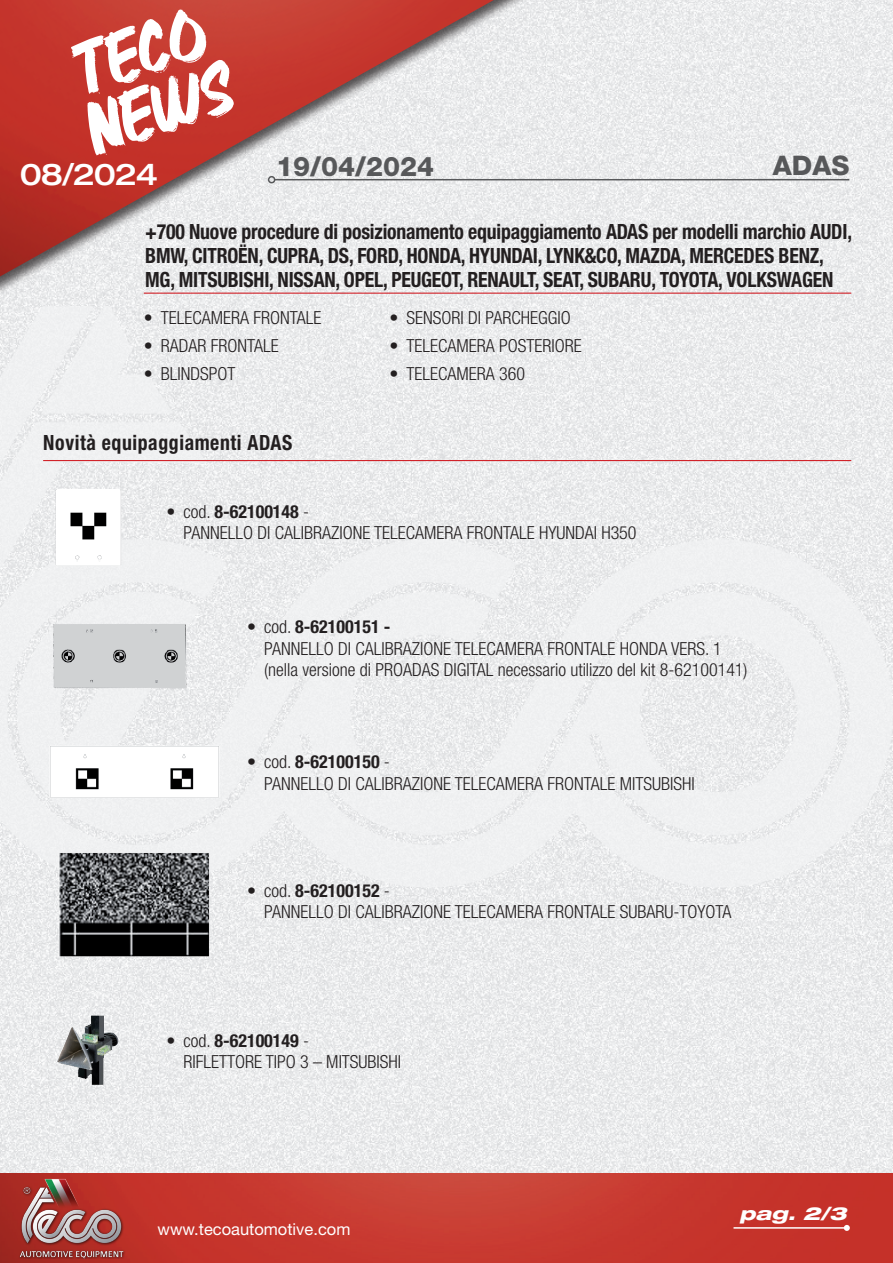
<style>
.page{position:relative;width:893px;height:1263px;background:#fff}
.page>*{position:absolute;margin:0;border:0;box-sizing:border-box;transform-origin:0 0}
.t1{font:500 expanded 30px "Helvetica Neue LT Std";letter-spacing:-.04em;color:#fff}
.t2{font:800 27px "Helvetica Neue LT Std";color:#57585a}
.t3{font:700 condensed 21px/24px "Helvetica Neue LT Std";letter-spacing:-.01em;color:#231f20;scale:.94 1}
.t4{font:700 condensed 21px "Helvetica Neue LT Std";letter-spacing:.03em;color:#231f20;scale:.94 1}
.t5{font:300 condensed 18px/21.6px "Helvetica Neue LT Std";color:#231f20}
.t6{font:italic 800 expanded 18px "Helvetica Neue LT Std";color:#fff;scale:1.09 1}
.t7{font:16.5px "Helvetica Neue LT Std";color:#fff}
.s1{font-weight:700}
</style>
<div class="page">
<img style="left:0;top:888px;width:893px;height:285px">
<svg style="left:0;top:415px;width:893px;height:473px;fill:#eeeff0"></svg>
<img style="left:0;top:1173px;width:893px;height:90px">
<img style="left:18px;top:1176px;width:155px;height:83px">
<hr style="left:733px;top:1227px;width:114px;height:2px;background:#fff">
<svg style="left:844px;top:1225px;width:6px;height:6px"></svg>
<div style="left:0;top:0;width:893px;height:415px;background:#231f20;opacity:.75"></div>
<img style="left:0;top:0;width:893px;height:401px">
<hr style="left:275px;top:179px;width:574px;height:1px;background:#57585a">
<div style="left:268px;top:176px;width:7px;height:7px;border:2px solid #57585a;border-radius:50%"></div>
<svg style="left:70px;top:9px;width:164px;height:146px"></svg>
<hr style="left:144px;top:293px;width:707px;height:1px;background:#d1232a">
<hr style="left:43px;top:460px;width:808px;height:1px;background:#d1232a">
<img style="left:43px;top:477px;width:89px;height:97px">
<img style="left:43px;top:1006px;width:89px;height:97px">
<img style="left:43px;top:741px;width:186px;height:62px">
<img style="left:43px;top:845px;width:186px;height:119px">
<img style="left:43px;top:607px;width:156px;height:91px">
<h1 class="t1" style="left:20px;top:155px;width:140px">08/2024</h1>
<h2 class="t2" style="left:276px;top:150px;width:160px">19/04/2024</h2>
<h2 class="t2" style="left:773px;top:149px;width:78px">ADAS</h2>
<p class="t3" style="left:145px;top:219px;width:753px">+700 Nuove procedure di posizionamento equipaggiamento ADAS per modelli marchio AUDI,<br>BMW, CITROËN, CUPRA, DS, FORD, HONDA, HYUNDAI, LYNK&amp;CO, MAZDA, MERCEDES BENZ,<br>MG, MITSUBISHI, NISSAN, OPEL, PEUGEOT, RENAULT, SEAT, SUBARU, TOYOTA, VOLKSWAGEN</p>
<p class="t5" style="left:144px;top:307px;width:179px">• TELECAMERA FRONTALE</p>
<p class="t5" style="left:144px;top:334px;width:136px">• RADAR FRONTALE</p>
<p class="t5" style="left:144px;top:362px;width:93px">• BLINDSPOT</p>
<p class="t5" style="left:390px;top:307px;width:183px">• SENSORI DI PARCHEGGIO</p>
<p class="t5" style="left:390px;top:334px;width:194px">• TELECAMERA POSTERIORE</p>
<p class="t5" style="left:390px;top:362px;width:137px">• TELECAMERA 360</p>
<p class="t4" style="left:43px;top:430px;width:266px">Novità equipaggiamenti ADAS</p>
<p class="t5" style="left:183px;top:500px;width:455px;text-indent:-17px">• cod. <span class="s1">8-62100148</span> -<br>PANNELLO DI CALIBRAZIONE TELECAMERA FRONTALE HYUNDAI H350</p>
<p class="t5" style="left:264px;top:616px;width:485px;text-indent:-17px">• cod. <span class="s1">8-62100151 -<br></span>PANNELLO DI CALIBRAZIONE TELECAMERA FRONTALE HONDA VERS. 1 (nella versione di PROADAS DIGITAL necessario utilizzo del kit 8-62100141)</p>
<p class="t5" style="left:264px;top:751px;width:432px;text-indent:-17px">• cod. <span class="s1">8-62100150</span> -<br>PANNELLO DI CALIBRAZIONE TELECAMERA FRONTALE MITSUBISHI</p>
<p class="t5" style="left:264px;top:879px;width:469px;text-indent:-17px">• cod. <span class="s1">8-62100152</span> -<br>PANNELLO DI CALIBRAZIONE TELECAMERA FRONTALE SUBARU-TOYOTA</p>
<p class="t5" style="left:183px;top:1029px;width:219px;text-indent:-17px">• cod. <span class="s1">8-62100149</span> -<br>RIFLETTORE TIPO 3 – MITSUBISHI</p>
<p class="t7" style="left:158px;top:1219px;width:194px">www.tecoautomotive.com</p>
<p class="t6" style="left:740px;top:1202px;width:100px">pag. 2/3</p>
</div>
